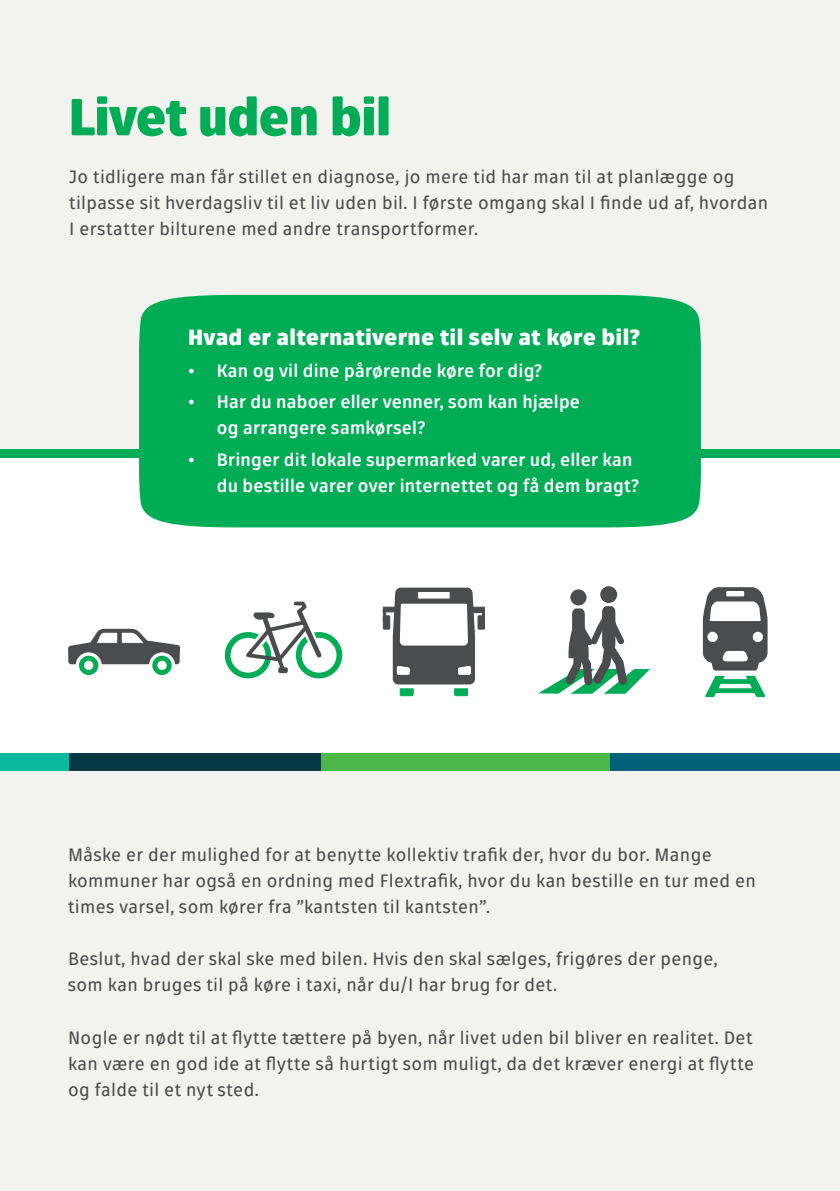
<style>
.page{position:relative;width:840px;height:1191px;background:#fff}
.page>*{position:absolute;margin:0;border:0;box-sizing:border-box;transform-origin:0 0}
.t1{font:900 52px "Fuse V.2 Display";color:#00ad56}
.Brød_StMarie_regular{font:900 22px "Fuse V.2 Display";letter-spacing:.04em;color:#fff}
.t2{font:18px/26px "Fuse V.2 Display";letter-spacing:.02em;color:#4b4c4d}
.Brød_StMarie_regular-2{font:700 18px/26px "Fuse V.2 Display";letter-spacing:.01em;color:#fff}
</style>
<div class="page">
<div style="left:0;top:0;width:839px;height:1191px;background:#f2f2ef"></div>
<div style="left:0;top:453px;width:839px;height:309px;background:#fff"></div>
<div style="left:0;top:449px;width:839px;height:8px;background:#00ad56"></div>
<div style="left:0;top:753px;width:86px;height:17px;background:#09b9a0"></div>
<div style="left:305px;top:753px;width:321px;height:17px;background:#4cb848"></div>
<div style="left:609px;top:753px;width:230px;height:17px;background:#006279"></div>
<div style="left:69px;top:753px;width:251px;height:17px;background:#063745"></div>
<div style="left:139px;top:295px;width:561px;height:232px;background:#00ad56"></div>
<svg style="left:224px;top:601px;width:119px;height:78px"></svg>
<svg style="left:702px;top:587px;width:66px;height:111px"></svg>
<div style="left:712px;top:688px;width:44px;height:5px;background:#00ad56"></div>
<div style="left:725px;top:591px;width:18px;height:5px;background:#fff"></div>
<div style="left:400px;top:685px;width:13px;height:10px;background:#00ad56"></div>
<div style="left:399px;top:685px;width:14px;height:11px;border:1px solid #00ad56"></div>
<div style="left:454px;top:685px;width:13px;height:10px;background:#00ad56"></div>
<div style="left:454px;top:685px;width:14px;height:11px;border:1px solid #00ad56"></div>
<svg style="left:385px;top:587px;width:97px;height:105px"></svg>
<div style="left:478px;top:616px;width:6px;height:13px;background:#4b4c4d"></div>
<div style="left:477px;top:615px;width:7px;height:14px;border:1px solid #4b4c4d"></div>
<div style="left:469px;top:606px;width:15px;height:7px;background:#4b4c4d;border:1px solid #4b4c4d"></div>
<hr style="left:481px;top:608px;width:3px;height:14px;background:#4b4c4d">
<div style="left:383px;top:616px;width:6px;height:13px;background:#4b4c4d"></div>
<div style="left:382px;top:615px;width:8px;height:14px;border:1px solid #4b4c4d"></div>
<svg style="left:382px;top:606px;width:16px;height:6px"></svg>
<div style="left:382px;top:608px;width:3px;height:14px;background:#4b4c4d;border:1px solid #4b4c4d"></div>
<div style="left:76px;top:652px;width:26px;height:26px;border:7px solid #fff;border-radius:50%"></div>
<div style="left:79px;top:655px;width:19px;height:20px;background:#00ad56;border-radius:50%"></div>
<div style="left:83px;top:660px;width:11px;height:11px;background:#fff;border-radius:50%"></div>
<div style="left:83px;top:659px;width:12px;height:12px;border:1px solid #00ad56;border-radius:50%"></div>
<div style="left:149px;top:652px;width:26px;height:26px;border:7px solid #fff;border-radius:50%"></div>
<div style="left:152px;top:655px;width:20px;height:20px;background:#00ad56;border-radius:50%"></div>
<div style="left:156px;top:660px;width:11px;height:11px;background:#fff;border-radius:50%"></div>
<div style="left:156px;top:659px;width:12px;height:12px;border:1px solid #00ad56;border-radius:50%"></div>
<svg style="left:68px;top:629px;width:112px;height:35px"></svg>
<div style="left:600px;top:586px;width:16px;height:17px;background:#4b4c4d;border-radius:50%"></div>
<div style="left:570px;top:589px;width:16px;height:16px;background:#4b4c4d;border-radius:50%"></div>
<svg style="left:538px;top:606px;width:111px;height:88px"></svg>
<p class="t1" style="left:69px;top:82px;width:323px">Livet uden bil</p>
<p class="t2" style="left:69px;top:164px;width:700px">Jo tidligere man får stillet en diagnose, jo mere tid har man til at planlægge og tilpasse sit hverdagsliv til et liv uden bil. I første omgang skal I finde ud af, hvordan<br>I erstatter bilturene med andre transportformer.</p>
<p class="Brød_StMarie_regular" style="left:188px;top:322px;width:452px">Hvad er alternativerne til selv at køre bil?</p>
<p class="Brød_StMarie_regular-2" style="left:188px;top:357px;width:355px">• Kan og vil dine pårørende køre for dig?</p>
<p class="Brød_StMarie_regular-2" style="left:217px;top:389px;width:364px;text-indent:-28px">• Har du naboer eller venner, som kan hjælpe og arrangere samkørsel?</p>
<p class="Brød_StMarie_regular-2" style="left:217px;top:447px;width:423px;text-indent:-28px">• Bringer dit lokale supermarked varer ud, eller kan du bestille varer over internettet og få dem bragt?</p>
<p class="t2" style="left:68px;top:842px;width:689px">Måske er der mulighed for at benytte kollektiv trafik der, hvor du bor. Mange kommuner har også en ordning med Flextrafik, hvor du kan bestille en tur med en times varsel, som kører fra ”kantsten til kantsten”.</p>
<p class="t2" style="left:68px;top:946px;width:650px">Beslut, hvad der skal ske med bilen. Hvis den skal sælges, frigøres der penge, som kan bruges til på køre i taxi, når du/I har brug for det.</p>
<p class="t2" style="left:68px;top:1024px;width:687px;text-align:justify">Nogle er nødt til at flytte tættere på byen, når livet uden bil bliver en realitet. Det kan være en god ide at flytte så hurtigt som muligt, da det kræver energi at flytte og falde til et nyt sted.</p>
</div>
